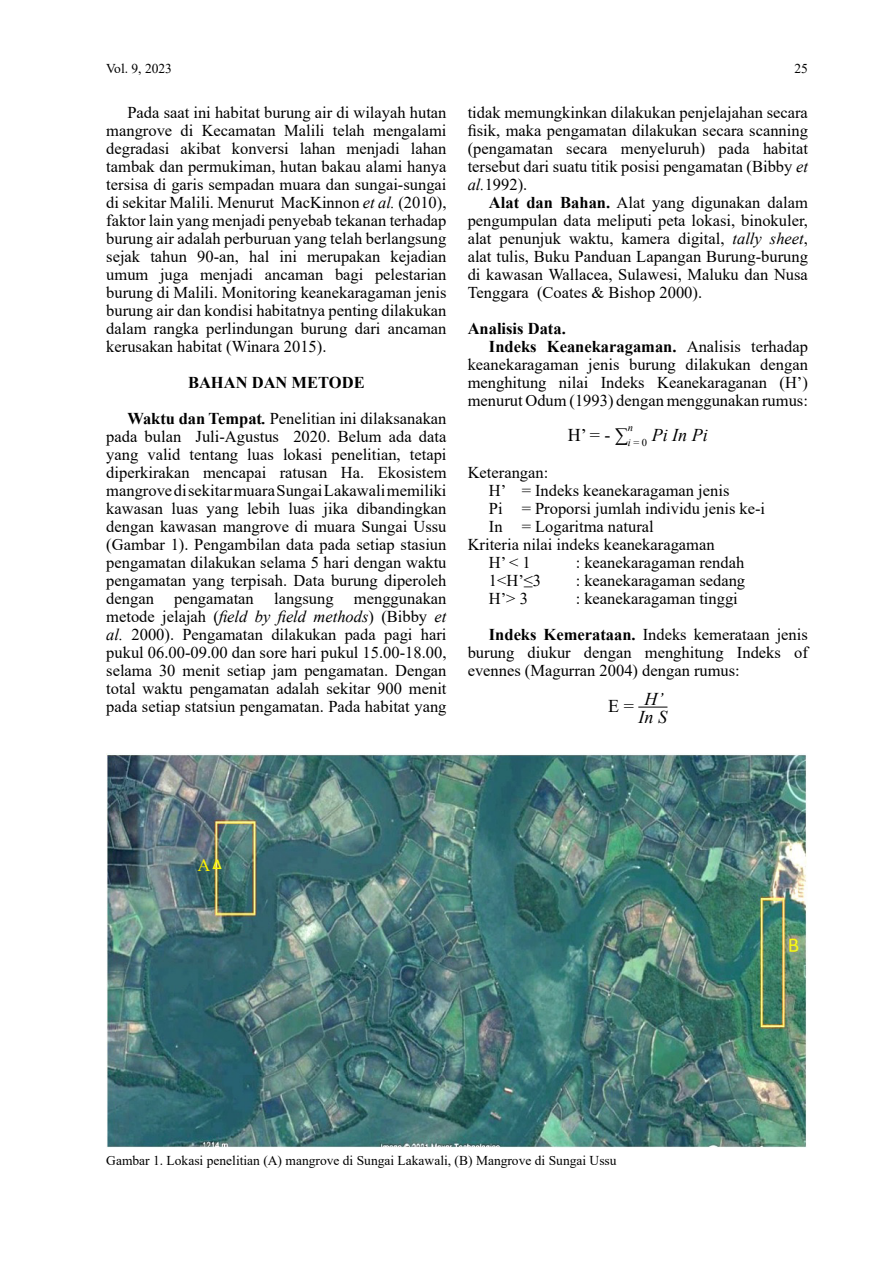
<style>
.page{position:relative;width:893px;height:1263px;background:#fff}
.page>*{position:absolute;margin:0;border:0;box-sizing:border-box;transform-origin:0 0}
.t1{font:italic 18px "Times New Roman";color:#000}
.t2{font:18px "Times New Roman";color:#000}
.t3{font:18px "Times New Roman";color:#fff200}
.t4{font:16.5px/18px "Times New Roman";color:#000;text-align:justify}
.t5{font:700 16.5px/36px "Times New Roman";color:#000}
.t6{font:13.5px "Times New Roman";color:#000}
.t7{font:italic 10.5px/15px "Times New Roman";color:#000;text-align:center}
.s1{font-style:italic}
.s2{font-weight:400}
.s3{font-weight:700}
.s4{font-style:normal}
</style>
<div class="page">
<svg style="left:638px;top:707px;width:29px;height:1px"></svg>
<img style="left:106px;top:754px;width:701px;height:394px">
<p class="t6" style="left:106px;top:59px;width:67px">Vol. 9, 2023</p>
<p class="t6" style="left:794px;top:59px;width:15px">25</p>
<p class="t4" style="left:106px;top:103px;width:342px;text-indent:21px">Pada saat ini habitat burung air di wilayah hutan mangrove di Kecamatan Malili telah mengalami degradasi akibat konversi lahan menjadi lahan tambak dan permukiman, hutan bakau alami hanya tersisa di garis sempadan muara dan sungai-sungai di sekitar Malili. Menurut MacKinnon <span class="s1">et al.</span> (2010), faktor lain yang menjadi penyebab tekanan terhadap burung air adalah perburuan yang telah berlangsung sejak tahun 90-an, hal ini merupakan kejadian umum juga menjadi ancaman bagi pelestarian burung di Malili. Monitoring keanekaragaman jenis burung air dan kondisi habitatnya penting dilakukan dalam rangka perlindungan burung dari ancaman kerusakan habitat (Winara 2015).</p>
<p class="t5" style="left:127px;top:364px;width:320px;text-indent:61px">BAHAN DAN METODE<br>Waktu dan Tempat<span class="s1">.</span> <span class="s2">Penelitian ini dilaksanakan</span></p>
<p class="t4" style="left:106px;top:427px;width:342px">pada bulan Juli-Agustus 2020. Belum ada data yang valid tentang luas lokasi penelitian, tetapi diperkirakan mencapai ratusan Ha. Ekosistem mangrove di sekitar muara Sungai Lakawali memiliki kawasan luas yang lebih luas jika dibandingkan dengan kawasan mangrove di muara Sungai Ussu (Gambar 1). Pengambilan data pada setiap stasiun pengamatan dilakukan selama 5 hari dengan waktu pengamatan yang terpisah. Data burung diperoleh dengan pengamatan langsung menggunakan metode jelajah (<span class="s1">field by field methods</span>) (Bibby <span class="s1">et al.</span> 2000). Pengamatan dilakukan pada pagi hari pukul 06.00-09.00 dan sore hari pukul 15.00-18.00, selama 30 menit setiap jam pengamatan. Dengan total waktu pengamatan adalah sekitar 900 menit pada setiap statsiun pengamatan. Pada habitat yang</p>
<p class="t4" style="left:468px;top:103px;width:342px">tidak memungkinkan dilakukan penjelajahan secara fisik, maka pengamatan dilakukan secara scanning (pengamatan secara menyeluruh) pada habitat tersebut dari suatu titik posisi pengamatan (Bibby <span class="s1">et al.</span>1992).</p>
<p class="t4" style="left:468px;top:193px;width:342px;text-indent:21px"><span class="s3">Alat dan Bahan.</span> Alat yang digunakan dalam pengumpulan data meliputi peta lokasi, binokuler, alat penunjuk waktu, kamera digital, <span class="s1">tally sheet</span>, alat tulis, Buku Panduan Lapangan Burung-burung di kawasan Wallacea, Sulawesi, Maluku dan Nusa Tenggara (Coates &amp; Bishop 2000).</p>
<p class="t5" style="left:468px;top:310px;width:100px">Analisis Data.</p>
<p class="t5" style="left:489px;top:328px;width:320px">Indeks Keanekaragaman. <span class="s2">Analisis terhadap</span></p>
<p class="t4" style="left:468px;top:355px;width:342px">keanekaragaman jenis burung dilakukan dengan</p>
<p class="t4" style="left:468px;top:373px;width:342px">menghitung nilai Indeks Keanekaraganan (H’)</p>
<p class="t4" style="left:468px;top:391px;width:342px">menurut Odum (1993) dengan menggunakan rumus:</p>
<p class="t2" style="left:568px;top:422px;width:44px">H’ = -</p>
<p class="t1" style="left:652px;top:422px;width:57px">Pi In Pi</p>
<p class="t7" style="left:615px;top:419px;width:34px">n<br><sup>∑</sup>i <span class="s4">= 0</span></p>
<p class="t4" style="left:468px;top:463px;width:82px">Keterangan:</p>
<p class="t4" style="left:489px;top:481px;width:242px">H’ = Indeks keanekaragaman jenis</p>
<p class="t4" style="left:489px;top:499px;width:278px">Pi = Proporsi jumlah individu jenis ke-i</p>
<p class="t4" style="left:489px;top:517px;width:166px">In = Logaritma natural</p>
<p class="t4" style="left:468px;top:535px;width:248px">Kriteria nilai indeks keanekaragaman</p>
<p class="t4" style="left:489px;top:553px;width:43px">H’ &lt; 1</p>
<p class="t4" style="left:576px;top:553px;width:170px">: keanekaragaman rendah</p>
<p class="t4" style="left:489px;top:571px;width:54px">1&lt;H’≤3</p>
<p class="t4" style="left:576px;top:571px;width:171px">: keanekaragaman sedang</p>
<p class="t4" style="left:489px;top:589px;width:41px">H’&gt; 3</p>
<p class="t4" style="left:489px;top:580px;width:320px;line-height:36px;text-indent:87px">: keanekaragaman tinggi<br><span class="s3">Indeks Kemerataan.</span> Indeks kemerataan jenis</p>
<p class="t4" style="left:468px;top:643px;width:342px">burung diukur dengan menghitung Indeks of evennes (Magurran 2004) dengan rumus:</p>
<p class="t2" style="left:608px;top:693px;width:57px">E = <sup>H’</sup></p>
<p class="t1" style="left:639px;top:704px;width:30px">In S</p>
<p class="t3" style="left:198px;top:852px;width:14px">A</p>
<p class="t6" style="left:106px;top:1151px;width:512px">Gambar 1. Lokasi penelitian (A) mangrove di Sungai Lakawali, (B) Mangrove di Sungai Ussu</p>
</div>
